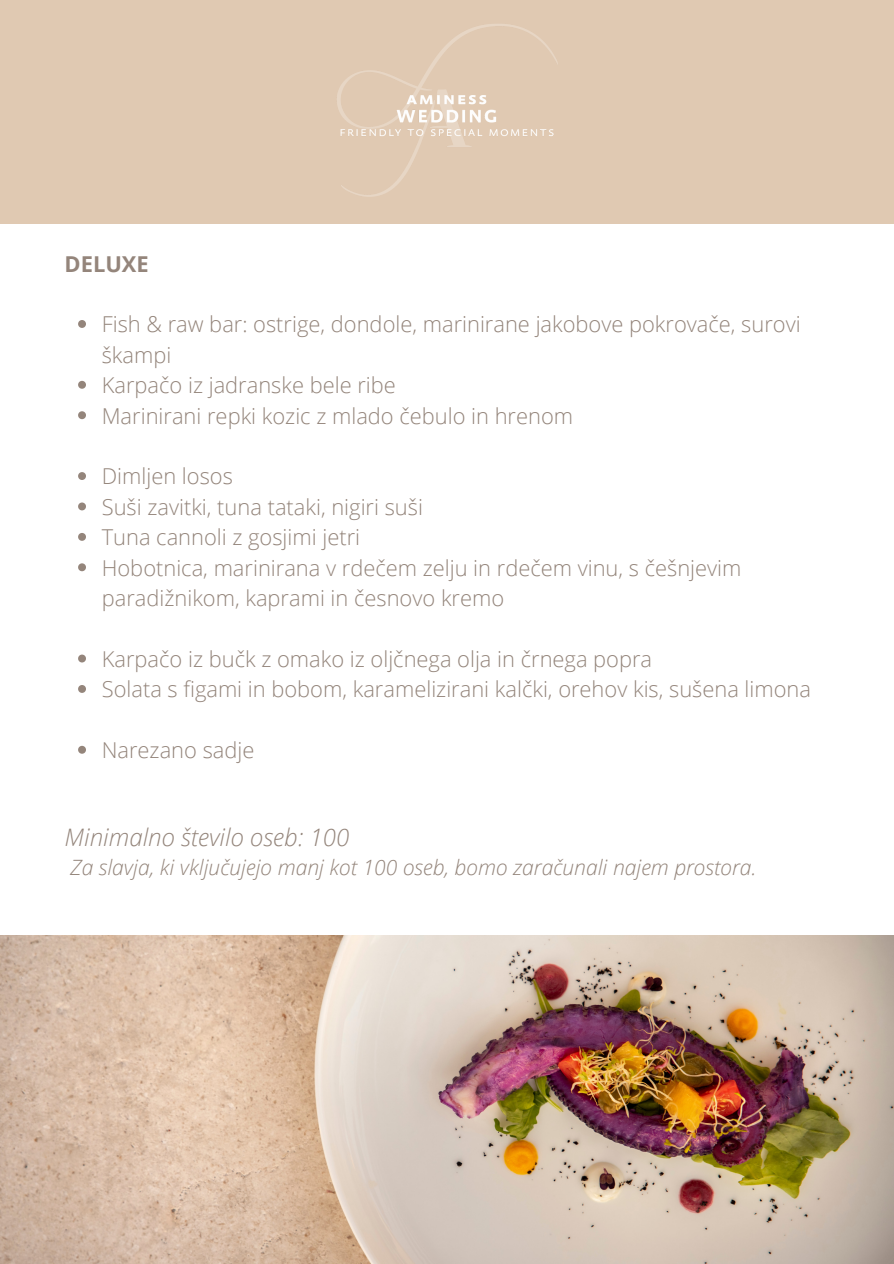
<style>
.page{position:relative;width:894px;height:1264px;background:#fff}
.page>*{position:absolute;margin:0;border:0;box-sizing:border-box;transform-origin:0 0}
.t1{font:italic 300 24.15px "Open Sans";color:#94857b}
.t2{font:300 21.9px/30.5px "Open Sans";color:#94857b}
.t3{font:700 21.9px "Open Sans";color:#94857b}
.t4{font:italic 300 21.15px "Open Sans";color:#94857b}
</style>
<div class="page">
<svg style="left:78px;top:320px;width:8px;height:8px"></svg>
<svg style="left:78px;top:381px;width:8px;height:8px"></svg>
<svg style="left:78px;top:411px;width:8px;height:8px"></svg>
<svg style="left:78px;top:472px;width:8px;height:8px"></svg>
<svg style="left:78px;top:502px;width:8px;height:8px"></svg>
<svg style="left:78px;top:533px;width:8px;height:8px"></svg>
<svg style="left:78px;top:563px;width:8px;height:8px"></svg>
<svg style="left:78px;top:654px;width:8px;height:8px"></svg>
<svg style="left:78px;top:685px;width:8px;height:8px"></svg>
<svg style="left:78px;top:745px;width:8px;height:8px"></svg>
<img style="left:0;top:935px;width:893px;height:328px">
<div style="left:0;top:0;width:893px;height:223px;background:#e0c9b2"></div>
<img style="left:337px;top:24px;width:221px;height:173px">
<p class="t3" style="left:65px;top:248px;width:86px">DELUXE</p>
<p class="t2" style="left:102px;top:309px;width:700px">Fish &amp; raw bar: ostrige, dondole, marinirane jakobove pokrovače, surovi škampi<br>Karpačo iz jadranske bele ribe<br>Marinirani repki kozic z mlado čebulo in hrenom</p>
<p class="t2" style="left:102px;top:461px;width:641px">Dimljen losos<br>Suši zavitki, tuna tataki, nigiri suši<br>Tuna cannoli z gosjimi jetri<br>Hobotnica, marinirana v rdečem zelju in rdečem vinu, s češnjevim paradižnikom, kaprami in česnovo kremo</p>
<p class="t2" style="left:102px;top:643px;width:710px">Karpačo iz bučk z omako iz oljčnega olja in črnega popra<br>Solata s figami in bobom, karamelizirani kalčki, orehov kis, sušena limona</p>
<p class="t2" style="left:102px;top:734px;width:154px">Narezano sadje</p>
<p class="t1" style="left:65px;top:820px;width:286px">Minimalno število oseb: 100</p>
<p class="t4" style="left:70px;top:852px;width:687px">Za slavja, ki vključujejo manj kot 100 oseb, bomo zaračunali najem prostora.</p>
</div>
